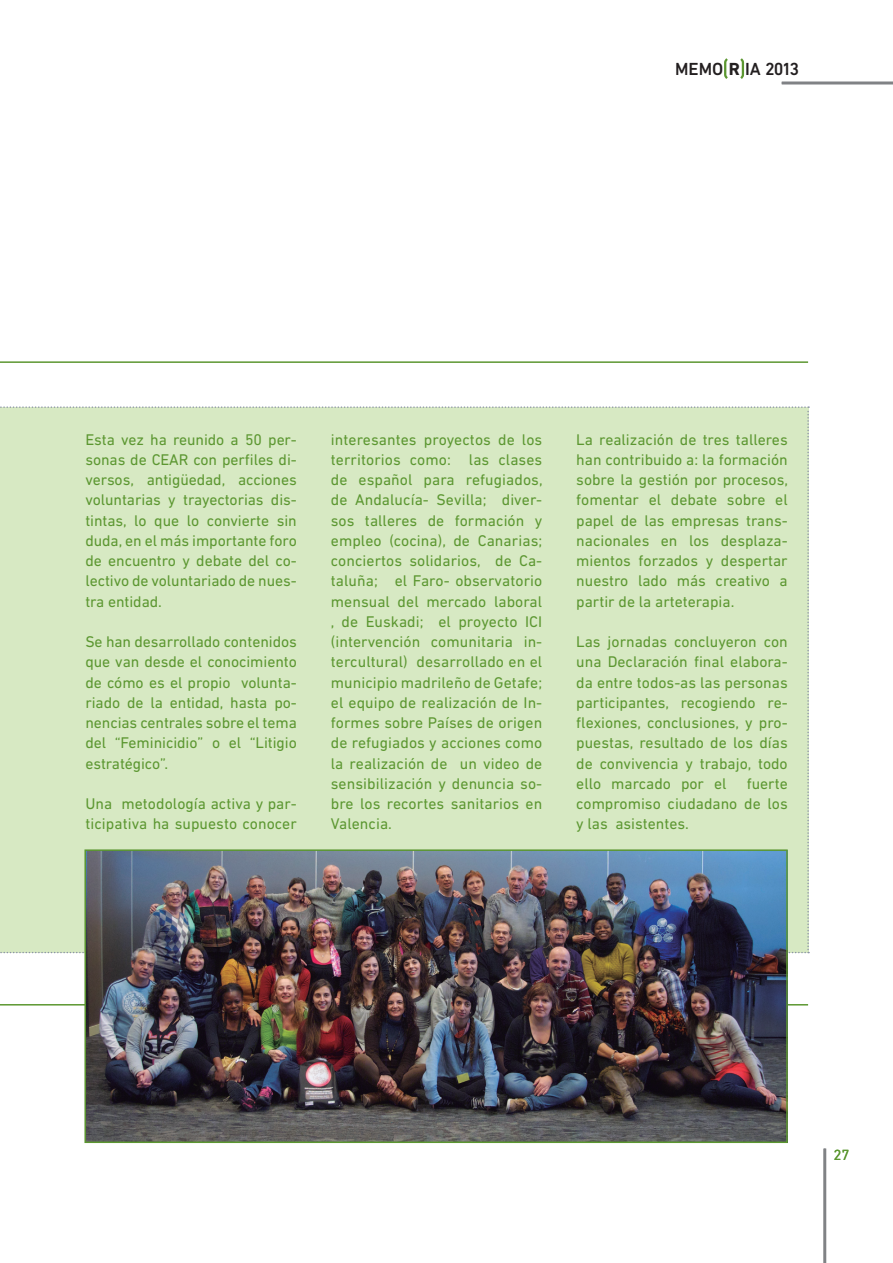
<style>
.page{position:relative;width:893px;height:1263px;background:#fff}
.page>*{position:absolute;margin:0;border:0;box-sizing:border-box;transform-origin:0 0}
.t1{font:500 17.85px "DIN Next LT Pro";color:#231f20}
.t2{font:15.75px/20.2px "DIN Next LT Pro";color:#5c9731;text-align:justify}
.t3{font:15px "DIN Next LT Pro";color:#5c9731}
.s1{font-weight:700}
</style>
<div class="page">
<hr style="left:782px;top:81px;width:111px;height:3px;background:#808285">
<hr style="left:823px;top:1148px;width:3px;height:115px;background:#808285">
<svg style="left:724px;top:58px;width:4px;height:21px"></svg>
<svg style="left:740px;top:58px;width:4px;height:21px"></svg>
<hr style="left:0;top:361px;width:808px;height:2px;background:#5c9731">
<hr style="left:0;top:1004px;width:808px;height:1px;background:#5c9731">
<div style="left:0;top:406px;width:809px;height:547px;background:#d7e9c3"></div>
<img style="left:87px;top:852px;width:698px;height:288px">
<div style="left:84px;top:849px;width:704px;height:294px;border:2px solid #5c9731"></div>
<p class="t1" style="left:675px;top:58px;width:126px">MEMO <span class="s1">R</span> IA 2013</p>
<p class="t2" style="left:85px;top:429px;width:213px">Esta vez ha reunido a 50 per&shy;sonas de CEAR con perfiles di&shy;versos, antigüedad, acciones voluntarias y trayectorias dis&shy;tintas, lo que lo convierte sin duda, en el más importante foro de encuentro y debate del co&shy;lectivo de voluntariado de nues&shy;tra entidad.</p>
<p class="t2" style="left:85px;top:631px;width:213px">Se han desarrollado contenidos que van desde el conocimiento de cómo es el propio volunta&shy;riado de la entidad, hasta po&shy;nencias centrales sobre el tema del “Feminicidio” o el “Litigio estratégico”.</p>
<p class="t2" style="left:85px;top:793px;width:213px">Una metodología activa y par&shy;ticipativa ha supuesto conocer</p>
<p class="t2" style="left:331px;top:429px;width:213px">interesantes proyectos de los territorios como: las clases de español para refugiados, de Andalucía- Sevilla; diver&shy;sos talleres de formación y empleo (cocina), de Canarias; conciertos solidarios, de Ca&shy;taluña; el Faro- observatorio mensual del mercado laboral , de Euskadi; el proyecto ICI (intervención comunitaria in&shy;tercultural) desarrollado en el municipio madrileño de Getafe; el equipo de realización de In&shy;formes sobre Países de origen de refugiados y acciones como la realización de un video de sensibilización y denuncia so&shy;bre los recortes sanitarios en Valencia.</p>
<p class="t2" style="left:576px;top:429px;width:213px">La realización de tres talleres han contribuido a: la formación sobre la gestión por procesos, fomentar el debate sobre el papel de las empresas trans&shy;nacionales en los desplaza&shy;mientos forzados y despertar nuestro lado más creativo a partir de la arteterapia.</p>
<p class="t2" style="left:576px;top:631px;width:213px">Las jornadas concluyeron con una Declaración final elabora&shy;da entre todos-as las personas participantes, recogiendo re&shy;flexiones, conclusiones, y pro&shy;puestas, resultado de los días de convivencia y trabajo, todo ello marcado por el</p>
<p class="t2" style="left:576px;top:773px;width:213px;text-indent:170px">fuerte compromiso ciudadano de los y las asistentes.</p>
<p class="t3" style="left:833px;top:1146px;width:18px">27</p>
</div>
